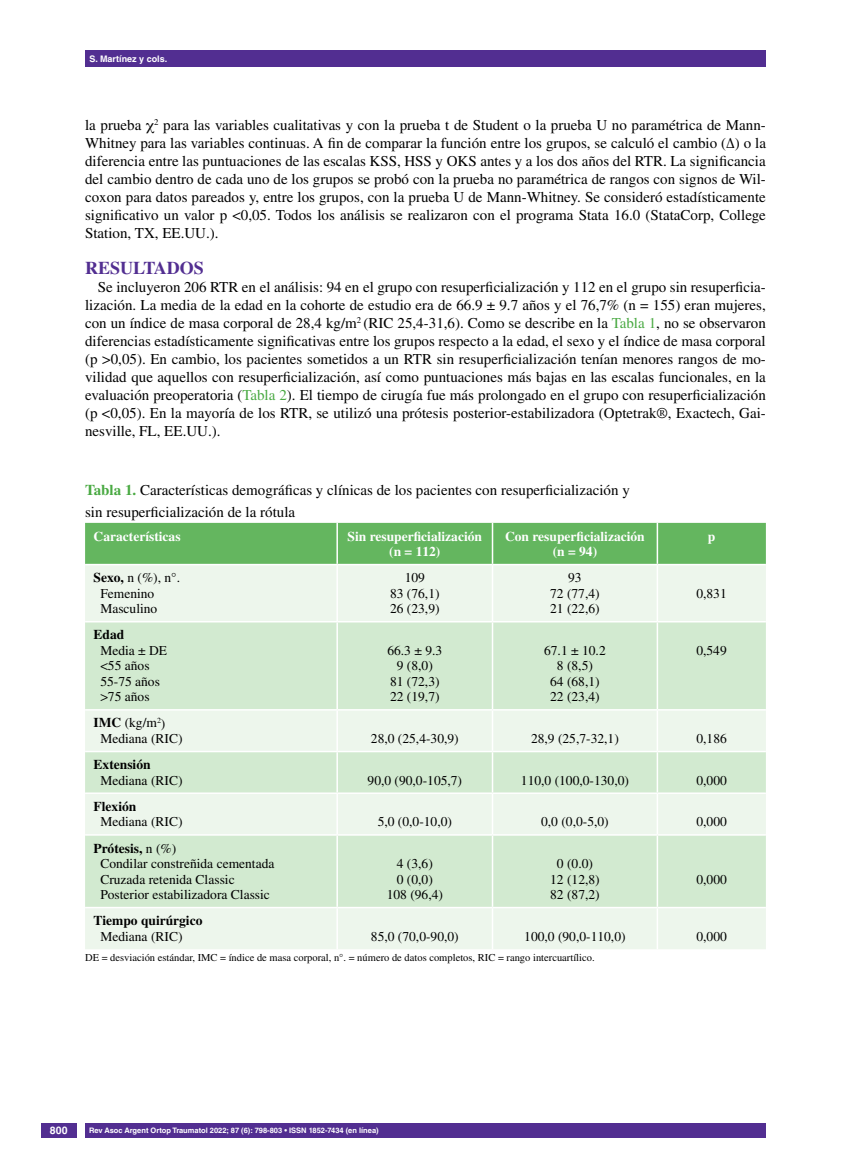
<style>
.page{position:relative;width:851px;height:1170px;background:#fff}
.page>*{position:absolute;margin:0;border:0;box-sizing:border-box;transform-origin:0 0}
.t1{font:700 18px "Times LT Std";color:#522e91}
.t2{font:15px/18px "Times LT Std";color:#000;text-align:justify}
.t3{font:13.5px/15.5px "Times LT Std";color:#000;text-align:center}
.t4{font:700 13.5px/15.5px "Times LT Std";color:#fff;text-align:center}
.t5{font:700 13.5px "Times LT Std";color:#000}
.t6{font:10.5px "Times LT Std";color:#000}
.t7{font:700 10.5px "Helvetica LT Std";color:#fff}
.t8{font:700 9px "Helvetica LT Std";color:#fff}
.t9{font:700 7.5px "Helvetica LT Std";color:#fff}
.s1{color:#49a942}
.s2{font-weight:700;color:#49a942}
.s3{font-weight:700}
</style>
<div class="page">
<div style="left:41px;top:1123px;width:36px;height:14px;background:#522e91"></div>
<div style="left:85px;top:50px;width:680px;height:17px;background:#522e91"></div>
<div style="left:85px;top:1123px;width:680px;height:14px;background:#522e91"></div>
<div style="left:85px;top:523px;width:680px;height:40px;background:#64b65f"></div>
<div style="left:85px;top:565px;width:680px;height:384px;background:#edf6ec"></div>
<svg style="left:85px;top:622px;width:680px;height:284px;background:#daedd8"></svg>
<hr style="left:336px;top:523px;width:2px;height:40px;background:#fff">
<hr style="left:491px;top:523px;width:2px;height:40px;background:#fff">
<hr style="left:656px;top:523px;width:2px;height:40px;background:#fff">
<hr style="left:336px;top:565px;width:2px;height:56px;background:#fff">
<hr style="left:491px;top:565px;width:2px;height:56px;background:#fff">
<hr style="left:656px;top:565px;width:2px;height:56px;background:#fff">
<hr style="left:85px;top:621px;width:252px;height:1px;background:#fff">
<hr style="left:337px;top:621px;width:155px;height:1px;background:#fff">
<hr style="left:336px;top:622px;width:2px;height:87px;background:#fff">
<hr style="left:492px;top:621px;width:165px;height:1px;background:#fff">
<hr style="left:491px;top:622px;width:2px;height:87px;background:#fff">
<hr style="left:657px;top:621px;width:108px;height:1px;background:#fff">
<hr style="left:656px;top:622px;width:2px;height:87px;background:#fff">
<hr style="left:85px;top:709px;width:252px;height:1px;background:#fff">
<hr style="left:337px;top:709px;width:155px;height:1px;background:#fff">
<hr style="left:336px;top:710px;width:2px;height:40px;background:#fff">
<hr style="left:492px;top:709px;width:165px;height:1px;background:#fff">
<hr style="left:491px;top:710px;width:2px;height:40px;background:#fff">
<hr style="left:657px;top:709px;width:108px;height:1px;background:#fff">
<hr style="left:656px;top:710px;width:2px;height:40px;background:#fff">
<hr style="left:85px;top:750px;width:252px;height:2px;background:#fff">
<hr style="left:337px;top:750px;width:155px;height:2px;background:#fff">
<hr style="left:336px;top:752px;width:2px;height:40px;background:#fff">
<hr style="left:492px;top:750px;width:165px;height:2px;background:#fff">
<hr style="left:491px;top:752px;width:2px;height:40px;background:#fff">
<hr style="left:657px;top:750px;width:108px;height:2px;background:#fff">
<hr style="left:656px;top:752px;width:2px;height:40px;background:#fff">
<hr style="left:85px;top:792px;width:252px;height:2px;background:#fff">
<hr style="left:337px;top:792px;width:155px;height:2px;background:#fff">
<hr style="left:336px;top:794px;width:2px;height:40px;background:#fff">
<hr style="left:492px;top:792px;width:165px;height:2px;background:#fff">
<hr style="left:491px;top:794px;width:2px;height:40px;background:#fff">
<hr style="left:657px;top:792px;width:108px;height:2px;background:#fff">
<hr style="left:656px;top:794px;width:2px;height:40px;background:#fff">
<hr style="left:85px;top:834px;width:252px;height:1px;background:#fff">
<hr style="left:337px;top:834px;width:155px;height:1px;background:#fff">
<hr style="left:336px;top:835px;width:2px;height:71px;background:#fff">
<hr style="left:492px;top:834px;width:165px;height:1px;background:#fff">
<hr style="left:491px;top:835px;width:2px;height:71px;background:#fff">
<hr style="left:657px;top:834px;width:108px;height:1px;background:#fff">
<hr style="left:656px;top:835px;width:2px;height:71px;background:#fff">
<hr style="left:85px;top:906px;width:252px;height:2px;background:#fff">
<hr style="left:337px;top:906px;width:155px;height:2px;background:#fff">
<hr style="left:336px;top:908px;width:2px;height:41px;background:#fff">
<hr style="left:492px;top:906px;width:165px;height:2px;background:#fff">
<hr style="left:491px;top:908px;width:2px;height:41px;background:#fff">
<hr style="left:657px;top:906px;width:108px;height:2px;background:#fff">
<hr style="left:656px;top:908px;width:2px;height:41px;background:#fff">
<p class="t8" style="left:89px;top:53px;width:79px">S. Martínez y cols.</p>
<p class="t2" style="left:85px;top:115px;width:682px">la prueba <sup>2</sup> para las variables cualitativas y con la prueba t de Student o la prueba U no paramétrica de Mann-Whitney para las variables continuas. A fin de comparar la función entre los grupos, se calculó el cambio (∆) o la diferencia entre las puntuaciones de las escalas KSS, HSS y OKS antes y a los dos años del RTR. La significancia del cambio dentro de cada uno de los grupos se probó con la prueba no paramétrica de rangos con signos de Wil&shy;coxon para datos pareados y, entre los grupos, con la prueba U de Mann-Whitney. Se consideró estadísticamente significativo un valor p &lt;0,05. Todos los análisis se realizaron con el programa Stata 16.0 (StataCorp, College Station, TX, EE.UU.).</p>
<p class="t1" style="left:85px;top:257px;width:120px">Resultados</p>
<p class="t2" style="left:85px;top:277px;width:682px;text-indent:13px">Se incluyeron 206 RTR en el análisis: 94 en el grupo con resuperficialización y 112 en el grupo sin resuperficia&shy;lización. La media de la edad en la cohorte de estudio era de 66.9 ± 9.7 años y el 76,7% (n = 155) eran mujeres, con un índice de masa corporal de 28,4 kg/m<sup>2</sup> (RIC 25,4-31,6). Como se describe en la <span class="s1">Tabla 1</span>, no se observaron diferencias estadísticamente significativas entre los grupos respecto a la edad, el sexo y el índice de masa corporal (p &gt;0,05). En cambio, los pacientes sometidos a un RTR sin resuperficialización tenían menores rangos de mo&shy;vilidad que aquellos con resuperficialización, así como puntuaciones más bajas en las escalas funcionales, en la evaluación preoperatoria (<span class="s1">Tabla 2</span>). El tiempo de cirugía fue más prolongado en el grupo con resuperficialización (p &lt;0,05). En la mayoría de los RTR, se utilizó una prótesis posterior-estabilizadora (Optetrak®, Exactech, Gai&shy;nesville, FL, EE.UU.).</p>
<p class="t2" style="left:85px;top:479px;width:546px;line-height:21.6px"><span class="s2">Tabla 1.</span> Características demográficas y clínicas de los pacientes con resuperficialización y sin resuperficialización de la rótula</p>
<p class="t4" style="left:94px;top:528px;width:88px">Características</p>
<p class="t4" style="left:347px;top:528px;width:136px">Sin resuperficialización (n = 112)</p>
<p class="t4" style="left:505px;top:528px;width:141px">Con resuperficialización (n = 94)</p>
<p class="t4" style="left:707px;top:528px;width:9px">p</p>
<p class="t3" style="left:100px;top:570px;width:81px;text-align:left;text-indent:-7px"><span class="s3">Sexo,</span> n (%), n°.<br>Femenino<br>Masculino</p>
<p class="t3" style="left:390px;top:570px;width:51px">109<br>83 (76,1)<br>26 (23,9)</p>
<p class="t3" style="left:550px;top:570px;width:51px">93<br>72 (77,4)<br>21 (22,6)</p>
<p class="t3" style="left:696px;top:585px;width:32px">0,831</p>
<p class="t5" style="left:94px;top:626px;width:32px">Edad</p>
<p class="t3" style="left:100px;top:642px;width:68px;text-align:left">Media ± DE &lt;55 años<br>55-75 años &gt;75 años</p>
<p class="t3" style="left:387px;top:642px;width:56px">66.3 ± 9.3<br>9 (8,0)<br>81 (72,3)<br>22 (19,7)</p>
<p class="t3" style="left:544px;top:642px;width:63px">67.1 ± 10.2<br>8 (8,5)<br>64 (68,1)<br>22 (23,4)</p>
<p class="t3" style="left:696px;top:642px;width:32px">0,549</p>
<p class="t3" style="left:100px;top:715px;width:84px;text-align:left;text-indent:-7px"><span class="s3">IMC</span> (kg/m<sup>2</sup>)<br>Mediana (RIC)</p>
<p class="t3" style="left:371px;top:730px;width:89px">28,0 (25,4-30,9)</p>
<p class="t3" style="left:531px;top:730px;width:89px">28,9 (25,7-32,1)</p>
<p class="t3" style="left:696px;top:730px;width:32px">0,186</p>
<p class="t5" style="left:94px;top:756px;width:59px">Extensión</p>
<p class="t3" style="left:100px;top:772px;width:84px">Mediana (RIC)</p>
<p class="t3" style="left:367px;top:772px;width:96px">90,0 (90,0-105,7)</p>
<p class="t3" style="left:521px;top:772px;width:109px">110,0 (100,0-130,0)</p>
<p class="t3" style="left:696px;top:772px;width:32px">0,000</p>
<p class="t5" style="left:94px;top:798px;width:44px">Flexión</p>
<p class="t3" style="left:100px;top:814px;width:84px">Mediana (RIC)</p>
<p class="t3" style="left:377px;top:814px;width:76px">5,0 (0,0-10,0)</p>
<p class="t3" style="left:541px;top:814px;width:69px">0,0 (0,0-5,0)</p>
<p class="t3" style="left:696px;top:814px;width:32px">0,000</p>
<p class="t3" style="left:100px;top:840px;width:175px;text-align:left;text-indent:-7px"><span class="s3">Prótesis,</span> n (%)<br>Condilar constreñida cementada<br>Cruzada retenida Classic<br>Posterior estabilizadora Classic</p>
<p class="t3" style="left:386px;top:855px;width:58px">4 (3,6)<br>0 (0,0)<br>108 (96,4)</p>
<p class="t3" style="left:550px;top:855px;width:51px">0 (0.0)<br>12 (12,8)<br>82 (87,2)</p>
<p class="t3" style="left:696px;top:871px;width:32px">0,000</p>
<p class="t5" style="left:94px;top:912px;width:110px">Tiempo quirúrgico</p>
<p class="t3" style="left:100px;top:928px;width:84px">Mediana (RIC)</p>
<p class="t3" style="left:371px;top:928px;width:89px">85,0 (70,0-90,0)</p>
<p class="t3" style="left:524px;top:928px;width:103px">100,0 (90,0-110,0)</p>
<p class="t3" style="left:696px;top:928px;width:32px">0,000</p>
<p class="t6" style="left:85px;top:951px;width:511px">DE = desviación estándar, IMC = índice de masa corporal, n°. = número de datos completos, RIC = rango intercuartílico.</p>
<p class="t7" style="left:50px;top:1124px;width:19px">800</p>
<p class="t9" style="left:89px;top:1125px;width:291px">Rev Asoc Argent Ortop Traumatol 2022; 87 (6): 798-803 • ISSN 1852-7434 (en línea)</p>
</div>
